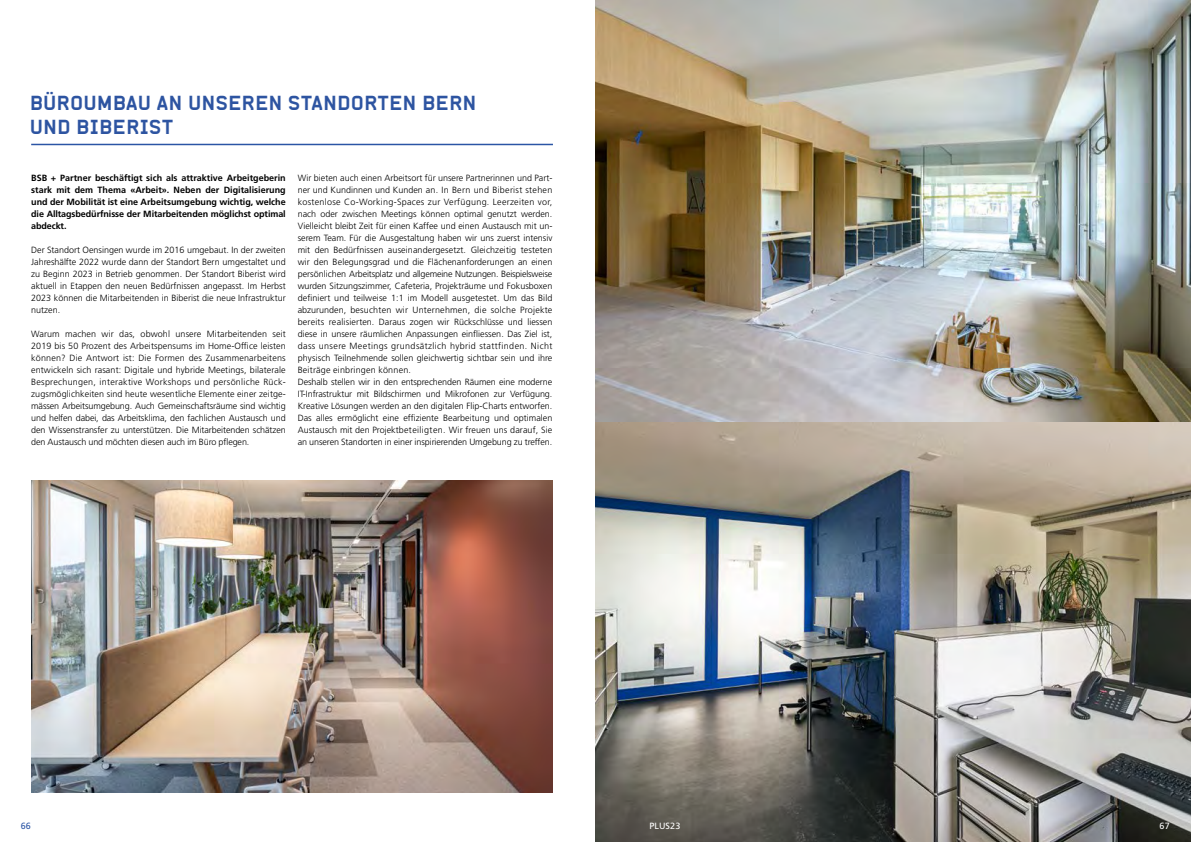
<style>
.page{position:relative;width:1191px;height:842px;background:#fff}
.page>*{position:absolute;margin:0;border:0;box-sizing:border-box;transform-origin:0 0}
.t1{font:700 20px/24px "Alpha Headline Pro";color:#2d54a1}
.t2{font:300 9px/12px "Frutiger LT Pro";color:#000;text-align:justify}
.t3{font:700 9px/12px "Frutiger LT Pro";letter-spacing:-.01em;color:#000;text-align:justify}
.t4{font:9px "Frutiger LT Pro";letter-spacing:.01em;color:#fff}
.t5{font:9px "Frutiger LT Pro";color:#2b55a5}
</style>
<div class="page">
<hr style="left:31px;top:144px;width:522px;height:1px;background:#2b55a5">
<img style="left:595px;top:421px;width:596px;height:421px">
<img style="left:595px;top:0;width:596px;height:421px">
<img style="left:31px;top:481px;width:522px;height:312px">
<h1 class="t1" style="left:30px;top:91px;width:448px">BÜROUMBAU AN UNSEREN STANDORTEN BERN<br>UND BIBERIST</h1>
<p class="t3" style="left:31px;top:172px;width:256px">BSB + Partner beschäftigt sich als attraktive Arbeitgeberin stark mit dem Thema «Arbeit». Neben der Digitalisierung und der Mobilität ist eine Arbeitsumgebung wichtig, welche die Alltagsbedürfnisse der Mitarbeitenden möglichst optimal abdeckt.</p>
<p class="t2" style="left:31px;top:244px;width:256px">Der Standort Oensingen wurde im 2016 umgebaut. In der zweiten Jahreshälfte 2022 wurde dann der Standort Bern umgestaltet und zu Beginn 2023 in Betrieb genommen. Der Standort Biberist wird aktuell in Etappen den neuen Bedürfnissen angepasst. Im Herbst 2023 können die Mitarbeitenden in Biberist die neue Infrastruktur nutzen.</p>
<p class="t2" style="left:31px;top:328px;width:256px">Warum machen wir das, obwohl unsere Mitarbeitenden seit 2019 bis 50 Prozent des Arbeitspensums im Home-Office leisten können? Die Antwort ist: Die Formen des Zusammenarbeitens entwickeln sich rasant: Digitale und hybride Meetings, bilaterale Besprechungen, interaktive Workshops und persönliche Rück&shy;zugsmöglichkeiten sind heute wesentliche Elemente einer zeitge&shy;mässen Arbeitsumgebung. Auch Gemeinschaftsräume sind wichtig und helfen dabei, das Arbeitsklima, den fachlichen Austausch und den Wissenstransfer zu unterstützen. Die Mitarbeitenden schätzen den Austausch und möchten diesen auch im Büro pflegen.</p>
<p class="t2" style="left:298px;top:172px;width:256px;text-align:left">Wir bieten auch einen Arbeitsort für unsere Partnerinnen und Part&shy;ner und Kundinnen und Kunden an. In Bern und Biberist stehen kostenlose Co-Working-Spaces zur Verfügung. Leerzeiten vor, nach oder zwischen Meetings können optimal genutzt werden.<br>Vielleicht bleibt Zeit für einen Kaffee und einen Austausch mit un&shy;serem Team. Für die Ausgestaltung haben wir uns zuerst intensiv mit den Bedürfnissen auseinandergesetzt. Gleichzeitig testeten wir den Belegungsgrad und die Flächenanforderungen an einen persönlichen Arbeitsplatz und allgemeine Nutzungen. Beispielsweise wurden Sitzungszimmer, Cafeteria, Projekträume und Fokusboxen definiert und teilweise 1:1 im Modell ausgetestet. Um das Bild abzurunden, besuchten wir Unternehmen, die solche Projekte bereits realisierten. Daraus zogen wir Rückschlüsse und liessen diese in unsere räumlichen Anpassungen einfliessen. Das Ziel ist, dass unsere Meetings grundsätzlich hybrid stattfinden. Nicht physisch Teilnehmende sollen gleichwertig sichtbar sein und ihre Beiträge einbringen können.<br>Deshalb stellen wir in den entsprechenden Räumen eine moderne IT-Infrastruktur mit Bildschirmen und Mikrofonen zur Verfügung.<br>Kreative Lösungen werden an den digitalen Flip-Charts entworfen.<br>Das alles ermöglicht eine effiziente Bearbeitung und optimalen Austausch mit den Projektbeteiligten. Wir freuen uns darauf, Sie an unseren Standorten in einer inspirierenden Umgebung zu treffen.</p>
<p class="t5" style="left:21px;top:820px;width:12px">66</p>
<p class="t4" style="left:649px;top:820px;width:32px">PLUS23</p>
<p class="t4" style="left:1159px;top:820px;width:12px">67</p>
</div>
